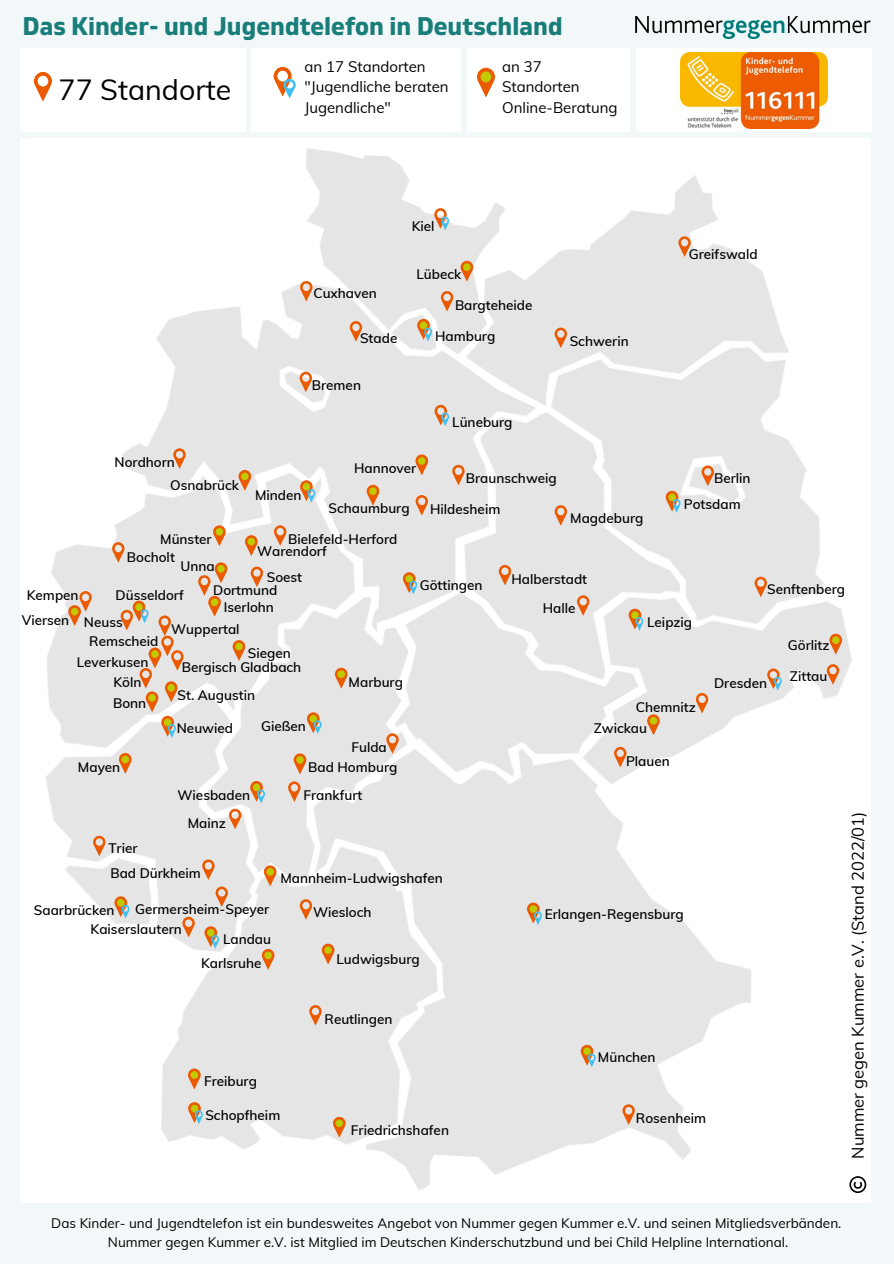
<style>
.page{position:relative;width:894px;height:1264px;background:#fff}
.page>*{position:absolute;margin:0;border:0;box-sizing:border-box;transform-origin:0 0}
.t1{font:28.5px "Muli";color:#000}
.t2{font:700 25.5px "Gilam";color:#197d7a}
.t3{font:16.5px "Muli";color:#000}
.t4{font:15px/20.2px "Muli";color:#000}
.t5{font:600 13.5px "Muli";color:#000}
.t6{font:13.5px "Muli";color:#000}
</style>
<div class="page">
<div style="left:0;top:0;width:893px;height:1263px;background:#f2f8f9"></div>
<img style="left:20px;top:102px;width:852px;height:1101px">
<svg style="left:829px;top:633px;width:12px;height:21px"></svg>
<svg style="left:213px;top:525px;width:13px;height:21px"></svg>
<svg style="left:264px;top:865px;width:12px;height:21px"></svg>
<svg style="left:333px;top:1116px;width:12px;height:21px"></svg>
<svg style="left:460px;top:261px;width:13px;height:20px"></svg>
<div style="left:20px;top:48px;width:225px;height:84px;background:#fff"></div>
<div style="left:251px;top:49px;width:210px;height:83px;background:#fff"></div>
<svg style="left:299px;top:372px;width:13px;height:20px"></svg>
<svg style="left:300px;top:281px;width:12px;height:20px"></svg>
<svg style="left:349px;top:321px;width:13px;height:20px"></svg>
<svg style="left:441px;top:291px;width:12px;height:20px"></svg>
<svg style="left:554px;top:327px;width:13px;height:21px"></svg>
<svg style="left:238px;top:470px;width:13px;height:20px"></svg>
<svg style="left:678px;top:236px;width:12px;height:20px"></svg>
<svg style="left:173px;top:448px;width:13px;height:20px"></svg>
<svg style="left:112px;top:542px;width:12px;height:20px"></svg>
<svg style="left:554px;top:505px;width:13px;height:20px"></svg>
<svg style="left:415px;top:454px;width:13px;height:21px"></svg>
<svg style="left:452px;top:465px;width:12px;height:20px"></svg>
<svg style="left:701px;top:465px;width:12px;height:21px"></svg>
<svg style="left:415px;top:495px;width:13px;height:20px"></svg>
<svg style="left:68px;top:591px;width:24px;height:34px"></svg>
<svg style="left:366px;top:485px;width:13px;height:20px"></svg>
<svg style="left:498px;top:565px;width:13px;height:20px"></svg>
<svg style="left:274px;top:525px;width:12px;height:20px"></svg>
<svg style="left:577px;top:595px;width:12px;height:20px"></svg>
<svg style="left:754px;top:576px;width:12px;height:21px"></svg>
<svg style="left:826px;top:664px;width:12px;height:20px"></svg>
<svg style="left:695px;top:693px;width:13px;height:20px"></svg>
<svg style="left:647px;top:714px;width:12px;height:21px"></svg>
<svg style="left:614px;top:747px;width:12px;height:20px"></svg>
<svg style="left:335px;top:667px;width:12px;height:21px"></svg>
<svg style="left:386px;top:733px;width:12px;height:20px"></svg>
<svg style="left:293px;top:753px;width:13px;height:21px"></svg>
<svg style="left:288px;top:781px;width:12px;height:20px"></svg>
<svg style="left:622px;top:1104px;width:12px;height:20px"></svg>
<svg style="left:309px;top:1005px;width:12px;height:20px"></svg>
<svg style="left:188px;top:1068px;width:13px;height:21px"></svg>
<svg style="left:262px;top:948px;width:12px;height:21px"></svg>
<svg style="left:322px;top:943px;width:12px;height:21px"></svg>
<svg style="left:300px;top:899px;width:12px;height:20px"></svg>
<svg style="left:202px;top:859px;width:12px;height:20px"></svg>
<svg style="left:215px;top:886px;width:13px;height:20px"></svg>
<svg style="left:182px;top:916px;width:13px;height:21px"></svg>
<svg style="left:229px;top:808px;width:12px;height:21px"></svg>
<svg style="left:93px;top:835px;width:12px;height:21px"></svg>
<svg style="left:119px;top:753px;width:13px;height:20px"></svg>
<svg style="left:232px;top:640px;width:13px;height:20px"></svg>
<svg style="left:198px;top:562px;width:29px;height:54px;background:#e4c3a4"></svg>
<svg style="left:251px;top:566px;width:12px;height:21px"></svg>
<svg style="left:245px;top:535px;width:12px;height:21px"></svg>
<div style="left:635px;top:48px;width:236px;height:84px;background:#fff"></div>
<img style="left:680px;top:52px;width:147px;height:77px">
<svg style="left:849px;top:1176px;width:17px;height:16px"></svg>
<svg style="left:417px;top:319px;width:15px;height:22px"></svg>
<svg style="left:434px;top:208px;width:15px;height:22px"></svg>
<svg style="left:434px;top:405px;width:15px;height:21px"></svg>
<svg style="left:665px;top:491px;width:15px;height:21px"></svg>
<svg style="left:628px;top:608px;width:15px;height:22px"></svg>
<svg style="left:767px;top:668px;width:14px;height:22px"></svg>
<svg style="left:527px;top:902px;width:14px;height:22px"></svg>
<svg style="left:580px;top:1044px;width:15px;height:23px"></svg>
<svg style="left:188px;top:1102px;width:15px;height:21px"></svg>
<svg style="left:204px;top:926px;width:15px;height:22px"></svg>
<svg style="left:114px;top:896px;width:15px;height:22px"></svg>
<svg style="left:307px;top:712px;width:14px;height:21px"></svg>
<svg style="left:250px;top:781px;width:15px;height:22px"></svg>
<svg style="left:403px;top:572px;width:14px;height:22px"></svg>
<svg style="left:300px;top:480px;width:15px;height:22px"></svg>
<div style="left:337px;top:671px;width:7px;height:6px;background:#c0ca00;border-radius:50%"></div>
<svg style="left:121px;top:600px;width:62px;height:137px;background:#e4d2c1"></svg>
<svg style="left:273px;top:67px;width:23px;height:31px"></svg>
<div style="left:467px;top:48px;width:162px;height:84px;background:#fff"></div>
<svg style="left:34px;top:72px;width:18px;height:29px"></svg>
<img style="left:635px;top:16px;width:235px;height:23px">
<svg style="left:477px;top:68px;width:18px;height:29px"></svg>
<p class="t2" style="left:23px;top:11px;width:541px">Das Kinder- und Jugendtelefon in Deutschland</p>
<p class="t4" style="left:304px;top:56px;width:146px">an 17 Standorten "Jugendliche beraten<br>Jugendliche"</p>
<p class="t4" style="left:502px;top:56px;width:117px">an 37<br>Standorten<br>Online-Beratung</p>
<p class="t1" style="left:59px;top:71px;width:174px">77 Standorte</p>
<p class="t5" style="left:115px;top:453px;width:62px">Nordhorn</p>
<p class="t5" style="left:170px;top:477px;width:70px">Osnabrück</p>
<p class="t5" style="left:411px;top:217px;width:24px">Kiel</p>
<p class="t5" style="left:313px;top:284px;width:65px">Cuxhaven</p>
<p class="t5" style="left:360px;top:330px;width:39px">Stade</p>
<p class="t5" style="left:416px;top:266px;width:46px">Lübeck</p>
<p class="t5" style="left:455px;top:296px;width:79px">Bargteheide</p>
<p class="t5" style="left:435px;top:328px;width:62px">Hamburg</p>
<p class="t5" style="left:312px;top:377px;width:51px">Bremen</p>
<p class="t5" style="left:255px;top:486px;width:48px">Minden</p>
<p class="t5" style="left:354px;top:459px;width:64px">Hannover</p>
<p class="t5" style="left:328px;top:499px;width:82px">Schaumburg</p>
<p class="t5" style="left:452px;top:413px;width:62px">Lüneburg</p>
<p class="t5" style="left:466px;top:469px;width:92px">Braunschweig</p>
<p class="t5" style="left:430px;top:500px;width:72px">Hildesheim</p>
<p class="t5" style="left:569px;top:333px;width:60px">Schwerin</p>
<p class="t5" style="left:570px;top:509px;width:75px">Magdeburg</p>
<p class="t5" style="left:688px;top:245px;width:70px">Greifswald</p>
<p class="t5" style="left:714px;top:469px;width:38px">Berlin</p>
<p class="t5" style="left:683px;top:495px;width:58px">Potsdam</p>
<p class="t5" style="left:160px;top:530px;width:53px">Münster</p>
<p class="t5" style="left:127px;top:548px;width:49px">Bocholt</p>
<p class="t5" style="left:181px;top:557px;width:36px">Unna</p>
<p class="t5" style="left:288px;top:530px;width:111px">Bielefeld-Herford</p>
<p class="t5" style="left:257px;top:542px;width:71px">Warendorf</p>
<p class="t5" style="left:267px;top:568px;width:37px">Soest</p>
<p class="t5" style="left:213px;top:581px;width:66px">Dortmund</p>
<p class="t5" style="left:27px;top:586px;width:53px">Kempen</p>
<p class="t5" style="left:115px;top:586px;width:70px">Düsseldorf</p>
<p class="t5" style="left:171px;top:620px;width:70px">Wuppertal</p>
<p class="t5" style="left:224px;top:598px;width:52px">Iserlohn</p>
<p class="t5" style="left:22px;top:611px;width:49px">Viersen</p>
<p class="t5" style="left:84px;top:613px;width:40px">Neuss</p>
<p class="t5" style="left:89px;top:632px;width:71px">Remscheid</p>
<p class="t5" style="left:77px;top:653px;width:73px">Leverkusen</p>
<p class="t5" style="left:113px;top:694px;width:35px">Bonn</p>
<p class="t5" style="left:248px;top:644px;width:44px">Siegen</p>
<p class="t5" style="left:182px;top:658px;width:121px">Bergisch Gladbach</p>
<p class="t5" style="left:113px;top:673px;width:29px">Köln</p>
<p class="t5" style="left:348px;top:673px;width:56px">Marburg</p>
<p class="t5" style="left:261px;top:717px;width:46px">Gießen</p>
<p class="t5" style="left:351px;top:738px;width:37px">Fulda</p>
<p class="t5" style="left:177px;top:686px;width:79px">St. Augustin</p>
<p class="t5" style="left:177px;top:719px;width:58px">Neuwied</p>
<p class="t5" style="left:78px;top:758px;width:44px">Mayen</p>
<p class="t5" style="left:177px;top:786px;width:74px">Wiesbaden</p>
<p class="t5" style="left:308px;top:758px;width:91px">Bad Homburg</p>
<p class="t5" style="left:303px;top:786px;width:60px">Frankfurt</p>
<p class="t5" style="left:419px;top:576px;width:64px">Göttingen</p>
<p class="t5" style="left:188px;top:814px;width:40px">Mainz</p>
<p class="t5" style="left:110px;top:864px;width:92px">Bad Dürkheim</p>
<p class="t5" style="left:34px;top:901px;width:82px">Saarbrücken</p>
<p class="t5" style="left:91px;top:920px;width:93px">Kaiserslautern</p>
<p class="t5" style="left:108px;top:839px;width:31px">Trier</p>
<p class="t5" style="left:280px;top:869px;width:164px">Mannheim-Ludwigshafen</p>
<p class="t5" style="left:135px;top:900px;width:136px">Germersheim-Speyer</p>
<p class="t5" style="left:313px;top:903px;width:60px">Wiesloch</p>
<p class="t5" style="left:223px;top:930px;width:50px">Landau</p>
<p class="t5" style="left:201px;top:954px;width:62px">Karlsruhe</p>
<p class="t5" style="left:336px;top:950px;width:85px">Ludwigsburg</p>
<p class="t5" style="left:204px;top:1072px;width:54px">Freiburg</p>
<p class="t5" style="left:205px;top:1106px;width:76px">Schopfheim</p>
<p class="t5" style="left:324px;top:1010px;width:70px">Reutlingen</p>
<p class="t5" style="left:351px;top:1121px;width:99px">Friedrichshafen</p>
<p class="t5" style="left:511px;top:570px;width:77px">Halberstadt</p>
<p class="t5" style="left:542px;top:599px;width:34px">Halle</p>
<p class="t5" style="left:647px;top:613px;width:47px">Leipzig</p>
<p class="t5" style="left:635px;top:698px;width:61px">Chemnitz</p>
<p class="t5" style="left:593px;top:719px;width:55px">Zwickau</p>
<p class="t5" style="left:626px;top:752px;width:45px">Plauen</p>
<p class="t5" style="left:767px;top:580px;width:79px">Senftenberg</p>
<p class="t5" style="left:714px;top:674px;width:54px">Dresden</p>
<p class="t5" style="left:787px;top:636px;width:43px">Görlitz</p>
<p class="t5" style="left:789px;top:667px;width:39px">Zittau</p>
<p class="t5" style="left:544px;top:905px;width:140px">Erlangen-Regensburg</p>
<p class="t5" style="left:597px;top:1048px;width:59px">München</p>
<p class="t5" style="left:635px;top:1108px;width:72px">Rosenheim</p>
<p class="t3" style="left:846px;top:1158px;width:349px;rotate:-90deg">Nummer gegen Kummer e.V. (Stand 2022/01)</p>
<p class="t6" style="left:51px;top:1214px;width:791px">Das Kinder- und Jugendtelefon ist ein bundesweites Angebot von Nummer gegen Kummer e.V. und seinen Mitgliedsverbänden.</p>
<p class="t6" style="left:108px;top:1232px;width:681px">Nummer gegen Kummer e.V. ist Mitglied im Deutschen Kinderschutzbund und bei Child Helpline International.</p>
</div>
